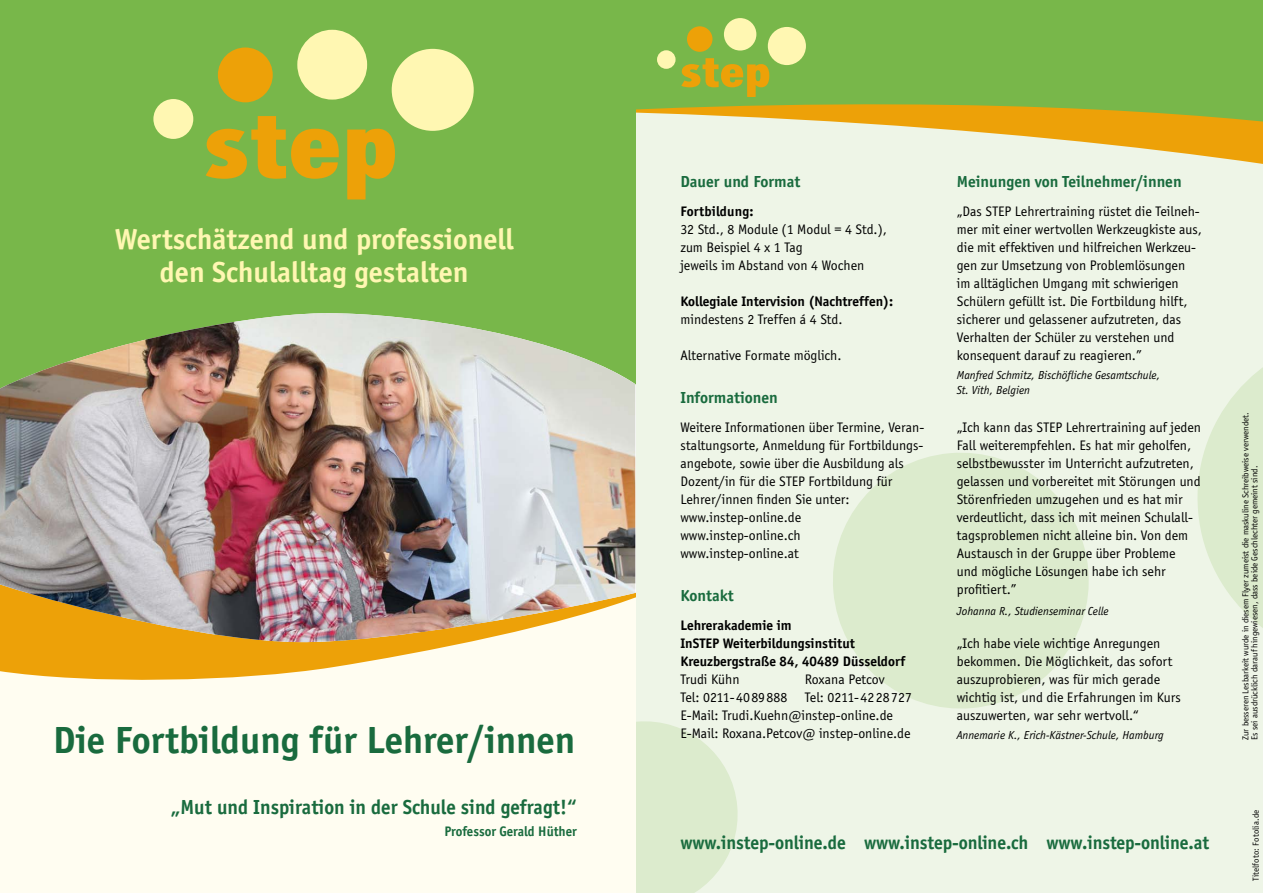
<style>
.page{position:relative;width:1263px;height:893px;background:#fff}
.page>*{position:absolute;margin:0;border:0;box-sizing:border-box;transform-origin:0 0}
.t1{font:700 39px "Officina Sans";color:#196b3e}
.t2{font:700 30px/33px "Officina Sans";color:#fff7b2;text-align:center}
.t3{font:700 21px "Officina Sans";color:#196b3e;scale:.96 1}
.t4{font:700 19.5px "Officina Sans";letter-spacing:-.005em;color:#196b3e;scale:.96 1}
.t5{font:700 16.5px "Officina Sans";color:#196b3e}
.t6{font:14.25px/18px "Officina Sans";color:#000}
.t7{font:700 14.25px/18px "Officina Sans";color:#000}
.t8{font:700 14.25px "Officina Sans";color:#196b3e;scale:.96 1}
.t9{font:italic 12px/15px "Officina Sans";color:#000}
.t10{font:9px/9px "Officina Sans";color:#000}
</style>
<div class="page">
<div style="left:634px;top:0;width:629px;height:893px;background:#eef5e7"></div>
<svg style="left:1197px;top:367px;width:66px;height:261px"></svg>
<svg style="left:833px;top:453px;width:256px;height:256px;fill:#dcebcd"></svg>
<svg style="left:635px;top:717px;width:103px;height:176px"></svg>
<svg style="left:635px;top:152px;width:628px;height:100px"></svg>
<svg style="left:635px;top:0;width:628px;height:152px;background:#9bbc55"></svg>
<div style="left:768px;top:27px;width:38px;height:38px;background:#fff7b2;border-radius:50%"></div>
<div style="left:724px;top:18px;width:32px;height:33px;background:#fff7b2;border-radius:50%"></div>
<div style="left:687px;top:26px;width:25px;height:26px;background:#eda108;border-radius:50%"></div>
<div style="left:657px;top:50px;width:18px;height:19px;background:#fff7b2;border-radius:50%"></div>
<svg style="left:681px;top:58px;width:88px;height:39px;background:#aaad2d"></svg>
<div style="left:0;top:0;width:635px;height:407px;background:#78b74a"></div>
<div style="left:0;top:505px;width:635px;height:388px;background:#fffdf1"></div>
<div style="left:392px;top:49px;width:82px;height:82px;background:#fff7b2;border-radius:50%"></div>
<div style="left:297px;top:30px;width:70px;height:70px;background:#fff7b2;border-radius:50%"></div>
<div style="left:218px;top:48px;width:55px;height:54px;background:#eda108;border-radius:50%"></div>
<div style="left:153px;top:99px;width:40px;height:40px;background:#fff7b2;border-radius:50%"></div>
<svg style="left:206px;top:116px;width:133px;height:63px"></svg>
<svg style="left:347px;top:129px;width:48px;height:70px"></svg>
<svg style="left:0;top:643px;width:464px;height:37px;fill:#eda108"></svg>
<img style="left:0;top:313px;width:635px;height:330px">
<h2 class="t2" style="left:115px;top:222px;width:400px">Wertschätzend und professionell den Schulalltag gestalten</h2>
<h1 class="t1" style="left:53px;top:716px;width:523px">Die Fortbildung für Lehrer/innen</h1>
<h3 class="t3" style="left:171px;top:794px;width:425px">„Mut und Inspiration in der Schule sind gefragt!“</h3>
<p class="t8" style="left:444px;top:823px;width:139px">Professor Gerald Hüther</p>
<p class="t5" style="left:680px;top:171px;width:122px">Dauer und Format</p>
<p class="t7" style="left:680px;top:202px;width:75px">Fortbildung:</p>
<p class="t6" style="left:680px;top:220px;width:208px">32 Std., 8 Module (1 Modul = 4 Std.), zum Beispiel 4 x 1 Tag<br>jeweils im Abstand von 4 Wochen</p>
<p class="t7" style="left:680px;top:292px;width:214px">Kollegiale Intervision (Nachtreffen):</p>
<p class="t6" style="left:680px;top:310px;width:164px">mindestens 2 Treffen á 4 Std.</p>
<p class="t6" style="left:680px;top:346px;width:163px">Alternative Formate möglich.</p>
<p class="t5" style="left:680px;top:388px;width:99px">Informationen</p>
<p class="t6" style="left:680px;top:418px;width:245px">Weitere Informationen über Termine, Veran&shy;staltungsorte, Anmeldung für Fortbildungs&shy;angebote, sowie über die Ausbildung als Dozent/in für die STEP Fortbildung für Lehrer/innen finden Sie unter: www.instep-online.de www.instep-online.ch<br>www.instep-online.at</p>
<p class="t5" style="left:680px;top:586px;width:55px">Kontakt</p>
<p class="t7" style="left:680px;top:616px;width:226px">Lehrerakademie im<br>InSTEP Weiterbildungsinstitut<br>Kreuzbergstraße 84, 40489 Düsseldorf</p>
<p class="t6" style="left:680px;top:670px;width:61px">Trudi Kühn</p>
<p class="t6" style="left:680px;top:670px;width:233px;text-indent:125px">Roxana Petcov<br>Tel: 0211-4089888 Tel: 0211-4228727<br>E-Mail: Trudi.Kuehn@instep-online.de E-Mail: Roxana.Petcov@ instep-online.de</p>
<p class="t5" style="left:957px;top:171px;width:226px">Meinungen von Teilnehmer/innen</p>
<p class="t6" style="left:957px;top:202px;width:247px">„Das STEP Lehrertraining rüstet die Teilneh&shy;mer mit einer wertvollen Werkzeugkiste aus, die mit effektiven und hilfreichen Werkzeu&shy;gen zur Umsetzung von Problemlösungen im alltäglichen Umgang mit schwierigen Schülern gefüllt ist. Die Fortbildung hilft, sicherer und gelassener aufzutreten, das Verhalten der Schüler zu verstehen und konsequent darauf zu reagieren.”</p>
<p class="t9" style="left:957px;top:368px;width:205px">Manfred Schmitz, Bischöfliche Gesamtschule,<br>St. Vith, Belgien</p>
<p class="t6" style="left:957px;top:418px;width:246px">„Ich kann das STEP Lehrertraining auf jeden Fall weiterempfehlen. Es hat mir geholfen, selbstbewusster im Unterricht aufzutreten, gelassen und vorbereitet mit Störungen und Störenfrieden umzugehen und es hat mir verdeutlicht, dass ich mit meinen Schulall&shy;tagsproblemen nicht alleine bin. Von dem Austausch in der Gruppe über Probleme<br>und mögliche Lösungen habe ich sehr profitiert.”</p>
<p class="t9" style="left:957px;top:604px;width:153px">Johanna R., Studienseminar Celle</p>
<p class="t6" style="left:957px;top:634px;width:226px">„Ich habe viele wichtige Anregungen bekommen. Die Möglichkeit, das sofort auszuprobieren, was für mich gerade wichtig ist, und die Erfahrungen im Kurs auszuwerten, war sehr wertvoll.“</p>
<p class="t9" style="left:957px;top:728px;width:208px">Annemarie K., Erich-Kästner-Schule, Hamburg</p>
<h3 class="t4" style="left:680px;top:831px;width:552px">www.instep-online.de www.instep-online.ch www.instep-online.at</h3>
<p class="t10" style="left:1241px;top:740px;width:329px;rotate:-90deg">Zur besseren Lesbarkeit wurde in diesem Flyer zumeist die maskuline Schreibweise verwendet.<br>Es sei ausdrücklich darauf hingewiesen, dass beide Geschlechter gemeint sind.</p>
<p class="t10" style="left:1251px;top:881px;width:73px;rotate:-90deg">Titelfoto: Fotolia.de</p>
</div>
